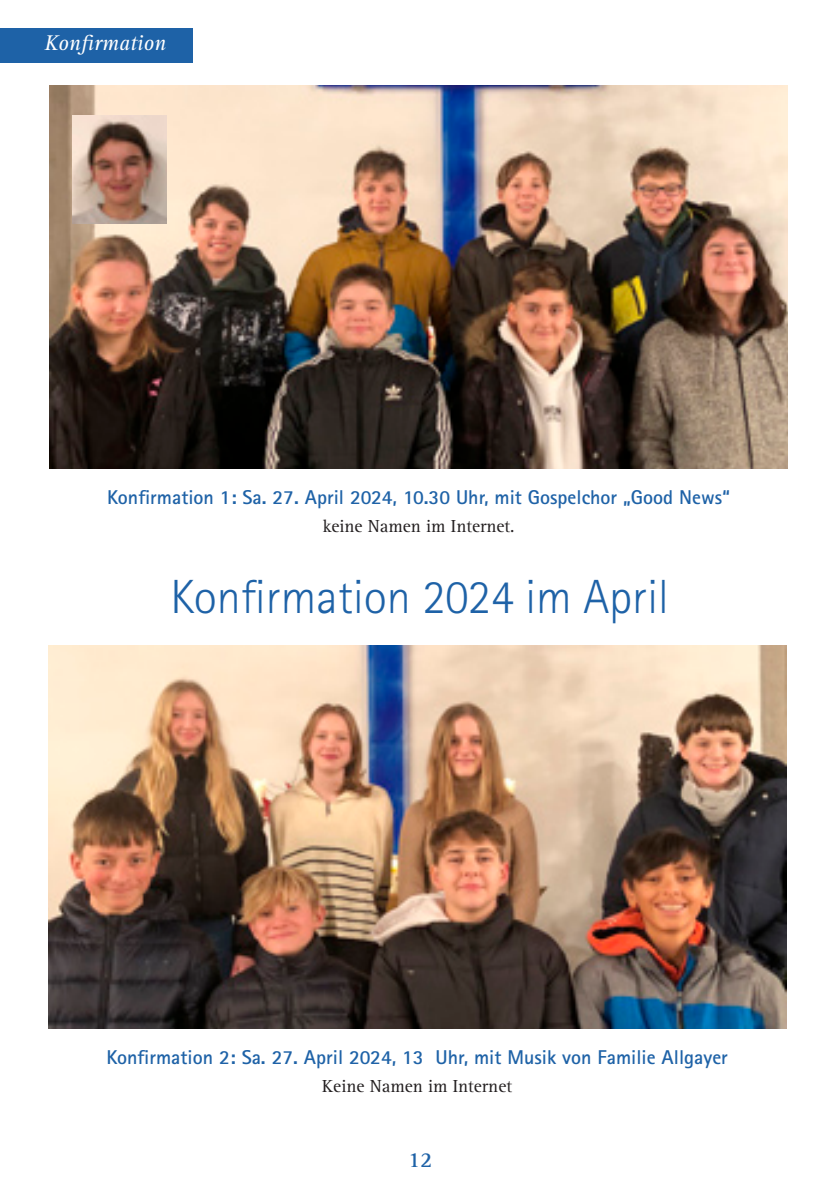
<style>
.page{position:relative;width:840px;height:1191px;background:#fff}
.page>*{position:absolute;margin:0;border:0;box-sizing:border-box;transform-origin:0 0}
.t1{font:300 48px "Rotis Sans Serif Std";color:#1e62a7}
.t2{font:italic 22px "Rotis Serif Std";color:#fff}
.t3{font:700 22px "Rotis Serif Std";color:#1e62a7}
.t4{font:700 20px "Rotis Sans Serif Std";color:#1e62a7}
.t5{font:18px "Rotis Serif Std";color:#231f20}
</style>
<div class="page">
<img style="left:50px;top:85px;width:737px;height:383px">
<div style="left:0;top:28px;width:193px;height:34px;background:#1e62a7"></div>
<img style="left:48px;top:645px;width:737px;height:383px">
<img style="left:72px;top:116px;width:95px;height:108px">
<p class="t2" style="left:44px;top:34px;width:123px">Konfirmation</p>
<p class="t4" style="left:107px;top:490px;width:624px">Konfirmation 1: Sa. 27. April 2024, 10.30 Uhr, mit Gospelchor „Good News“</p>
<p class="t5" style="left:322px;top:519px;width:193px">keine Namen im Internet.</p>
<h1 class="t1" style="left:170px;top:579px;width:499px">Konfirmation 2024 im April</h1>
<p class="t4" style="left:106px;top:1050px;width:622px">Konfirmation 2: Sa. 27. April 2024, 13 Uhr, mit Musik von Familie Allgayer</p>
<p class="t5" style="left:322px;top:1079px;width:191px">Keine Namen im Internet</p>
<p class="t3" style="left:408px;top:1151px;width:26px">12</p>
</div>
